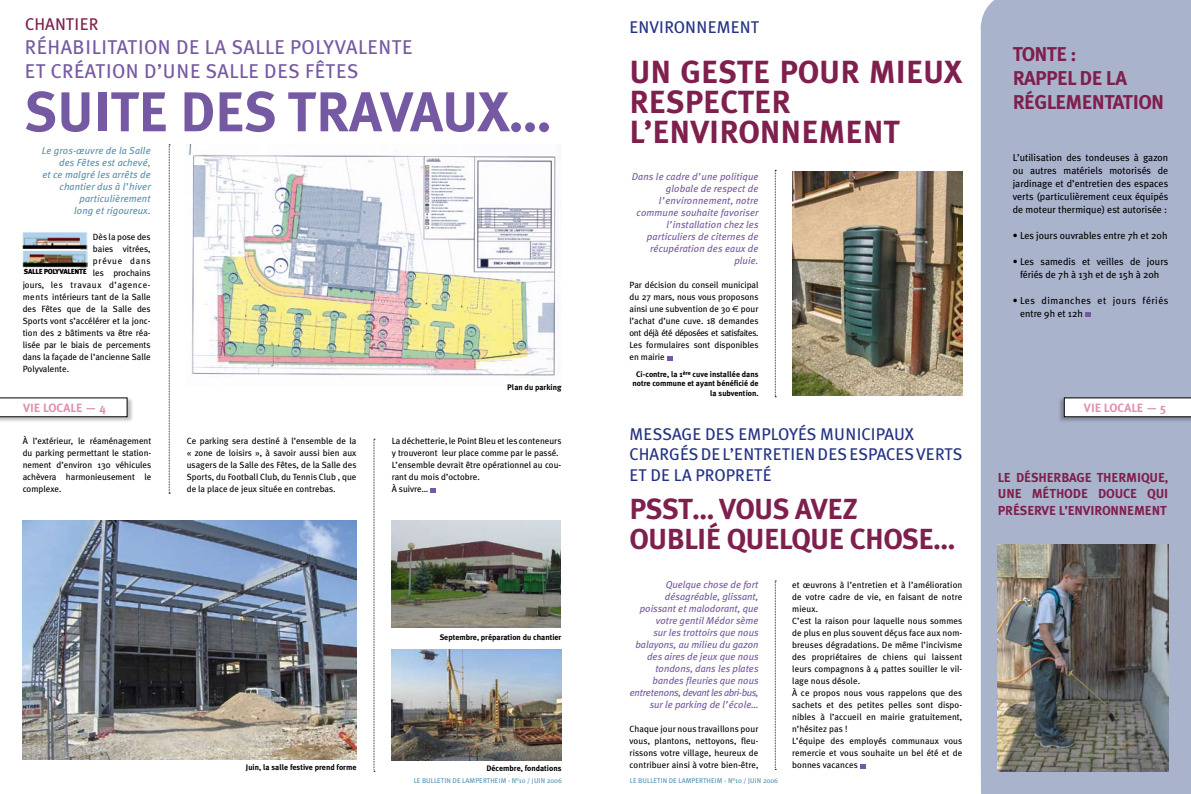
<style>
.page{position:relative;width:1191px;height:794px;background:#fff}
.page>*{position:absolute;margin:0;border:0;box-sizing:border-box;transform-origin:0 0}
.t1{font:700 56px "Meta Plus";letter-spacing:-.01em;color:#7559a3}
.t2{font:700 32px/30px "Meta Plus";color:#7f1f4d}
.t3{font:700 29px/30px "Meta Plus";letter-spacing:-.02em;color:#7f1f4d}
.t4{font:20px/24px "Meta Plus";letter-spacing:.02em;color:#7559a3}
.t5{font:700 20px/24px "Meta Plus";letter-spacing:-.03em;color:#7f1f4d}
.t6{font:17px/20.4px "Meta Plus";color:#243285}
.t7{font:17px "Meta Plus";letter-spacing:.01em;color:#7f1f4d}
.t8{font:700 13px/15.6px "Meta Plus";letter-spacing:-.01em;color:#7f1f4d}
.t9{font:700 12px "Meta Plus";color:#e190b1}
.t10{font:italic 10px/12px "Meta Plus";color:#7559a3;text-align:right}
.t11{font:10px/13px "Meta Plus";color:#000;text-align:justify}
.t12{font:italic 10px/12px "Meta Plus";letter-spacing:.01em;color:#5392b0;text-align:right}
.t13{font:10px/13px "Meta Plus";letter-spacing:.05em;color:#000}
.t14{font:9px/12px "Meta Plus";color:#000;text-align:justify}
.t15{font:9px "Meta Plus";letter-spacing:.06em;color:#000}
.t16{font:9px "Meta Plus";letter-spacing:.08em;color:#000}
.t17{font:700 8px/9.6px "Meta Plus";color:#000;text-align:right}
.t18{font:900 7.3px "Meta Plus";letter-spacing:-.04em;color:#000}
.t19{font:7px "Meta Plus";letter-spacing:.005em;color:#5392b0}
.s1{font-family:"Euro Sans"}
</style>
<div class="page">
<div style="left:980px;top:0;width:211px;height:794px;background:#aab3cc"></div>
<div style="left:980px;top:0;width:62px;height:61px;background:#aab3cc"></div>
<div style="left:0;top:397px;width:134px;height:27px;background:#000;opacity:.25"></div>
<svg style="left:0;top:397px;width:128px;height:20px"></svg>
<svg style="left:430px;top:488px;width:6px;height:4px"></svg>
<svg style="left:374px;top:439px;width:1px;height:333px"></svg>
<div style="left:1057px;top:397px;width:134px;height:27px;background:#000;opacity:.25"></div>
<svg style="left:1063px;top:397px;width:128px;height:20px"></svg>
<svg style="left:775px;top:170px;width:1px;height:227px"></svg>
<img style="left:392px;top:521px;width:169px;height:106px">
<svg style="left:169px;top:145px;width:1px;height:349px"></svg>
<svg style="left:667px;top:356px;width:5px;height:4px"></svg>
<img style="left:392px;top:649px;width:169px;height:111px">
<img style="left:23px;top:521px;width:333px;height:239px">
<img style="left:23px;top:232px;width:65px;height:37px">
<img style="left:792px;top:172px;width:170px;height:224px">
<svg style="left:1085px;top:313px;width:6px;height:4px"></svg>
<img style="left:186px;top:145px;width:374px;height:231px">
<svg style="left:860px;top:764px;width:6px;height:4px"></svg>
<img style="left:998px;top:544px;width:170px;height:227px">
<svg style="left:775px;top:581px;width:1px;height:189px"></svg>
<h3 class="t7" style="left:25px;top:15px;width:75px">CHANTIER</h3>
<h3 class="t4" style="left:25px;top:35px;width:389px">RÉHABILITATION DE LA SALLE POLYVALENTE<br>ET CRÉATION D’UNE SALLE DES FÊTES</h3>
<h1 class="t1" style="left:25px;top:79px;width:528px">SUITE DES TRAVAUX…</h1>
<p class="t12" style="left:42px;top:144px;width:110px">Le gros-œuvre de la Salle des Fêtes est achevé,<br>et ce malgré les arrêts de chantier dus à l’hiver particulièrement<br>long et rigoureux.</p>
<p class="t14" style="left:93px;top:231px;width:59px">Dès la pose des</p>
<p class="t14" style="left:93px;top:243px;width:59px">baies vitrées,</p>
<p class="t16" style="left:93px;top:256px;width:59px">prévue dans</p>
<p class="t14" style="left:93px;top:267px;width:59px">les prochains</p>
<p class="t15" style="left:23px;top:280px;width:129px">jours, les travaux d’agence-</p>
<p class="t14" style="left:23px;top:291px;width:129px">ments intérieurs tant de la Salle</p>
<p class="t14" style="left:23px;top:303px;width:129px">des Fêtes que de la Salle des</p>
<p class="t14" style="left:23px;top:315px;width:129px">Sports vont s’accélérer et la jonc-</p>
<p class="t14" style="left:23px;top:327px;width:129px">tion des 2 bâtiments va être réa-</p>
<p class="t14" style="left:23px;top:339px;width:129px">lisée par le biais de percements</p>
<p class="t14" style="left:23px;top:351px;width:129px">dans la façade de l’ancienne Salle</p>
<p class="t14" style="left:23px;top:363px;width:48px">Polyvalente.</p>
<p class="t18" style="left:24px;top:267px;width:64px">SALLE POLYVALENTE</p>
<p class="t17" style="left:507px;top:382px;width:56px">Plan du parking</p>
<h3 class="t9" style="left:23px;top:400px;width:84px">VIE LOCALE — 4</h3>
<p class="t14" style="left:23px;top:435px;width:130px">À l’extérieur, le réaménagement du parking permettant le station&shy;nement d’environ 130 véhicules achèvera harmonieusement le complexe.</p>
<p class="t14" style="left:187px;top:435px;width:171px">Ce parking sera destiné à l’ensemble de la « zone de loisirs », à savoir aussi bien aux usagers de la Salle des Fêtes, de la Salle des Sports, du Football Club, du Tennis Club , que de la place de jeux située en contrebas.</p>
<p class="t14" style="left:392px;top:435px;width:171px;text-align:left">La déchetterie, le Point Bleu et les conteneurs y trouveront leur place comme par le passé.<br>L’ensemble devrait être opérationnel au cou&shy;rant du mois d’octobre.<br>À suivre…</p>
<p class="t17" style="left:246px;top:763px;width:112px">Juin, la salle festive prend forme</p>
<p class="t17" style="left:440px;top:632px;width:123px">Septembre, préparation du chantier</p>
<p class="t17" style="left:486px;top:763px;width:77px">Décembre, fondations</p>
<p class="t19" style="left:414px;top:777px;width:150px">LE BULLETIN DE LAMPERTHEIM - N°10 / JUIN 2006</p>
<h3 class="t6" style="left:629px;top:17px;width:131px">ENVIRONNEMENT</h3>
<h2 class="t2" style="left:629px;top:56px;width:334px">UN GESTE POUR MIEUX<br>RESPECTER<br>L’ENVIRONNEMENT</h2>
<p class="t10" style="left:632px;top:170px;width:128px">Dans le cadre d’une politique globale de respect de l’environnement, notre commune souhaite favoriser l’installation chez les particuliers de citernes de récupération des eaux de pluie.</p>
<p class="t14" style="left:629px;top:279px;width:130px">Par décision du conseil municipal du 27 mars, nous vous proposons ainsi une subvention de 30 <span class="s1">€</span> pour l’achat d’une cuve. 18 demandes ont déjà été déposées et satisfaites.<br>Les formulaires sont disponibles en mairie</p>
<p class="t17" style="left:632px;top:369px;width:127px">Ci-contre, la 1<sup>ère</sup> cuve installée dans notre commune et ayant bénéficié de la subvention.</p>
<h3 class="t6" style="left:629px;top:423px;width:334px">MESSAGE DES EMPLOYÉS MUNICIPAUX<br>CHARGÉS DE L’ENTRETIEN DES ESPACES VERTS<br>ET DE LA PROPRETÉ</h3>
<h3 class="t3" style="left:629px;top:494px;width:327px">PSST… VOUS AVEZ<br>OUBLIÉ QUELQUE CHOSE…</h3>
<p class="t10" style="left:630px;top:578px;width:130px">Quelque chose de fort désagréable, glissant, poissant et malodorant, que votre gentil Médor sème<br>sur les trottoirs que nous balayons, au milieu du gazon des aires de jeux que nous tondons, dans les plates bandes fleuries que nous entretenons, devant les abri-bus, sur le parking de l’école…</p>
<p class="t14" style="left:629px;top:723px;width:130px">Chaque jour nous travaillons pour vous, plantons, nettoyons, fleu&shy;rissons votre village, heureux de contribuer ainsi à votre bien-être,</p>
<p class="t14" style="left:792px;top:579px;width:172px;text-align:left">et œuvrons à l’entretien et à l’amélioration de votre cadre de vie, en faisant de notre mieux.<br>C’est la raison pour laquelle nous sommes de plus en plus souvent déçus face aux nom&shy;breuses dégradations. De même l’incivisme des propriétaires de chiens qui laissent leurs compagnons à 4 pattes souiller le vil&shy;lage nous désole.<br>À ce propos nous vous rappelons que des sachets et des petites pelles sont dispo&shy;nibles à l’accueil en mairie gratuitement, n’hésitez pas !<br>L’équipe des employés communaux vous remercie et vous souhaite un bel été et de bonnes vacances</p>
<p class="t19" style="left:630px;top:777px;width:150px">LE BULLETIN DE LAMPERTHEIM - N°10 / JUIN 2006</p>
<h3 class="t5" style="left:1012px;top:42px;width:153px">TONTE :<br>RAPPEL DE LA<br>RÉGLEMENTATION</h3>
<p class="t11" style="left:1012px;top:151px;width:157px">L’utilisation des tondeuses à gazon ou autres matériels motorisés de jardinage et d’entretien des espaces verts (particulièrement ceux équipés de moteur thermique) est autorisée :</p>
<p class="t11" style="left:1012px;top:229px;width:156px">• Les jours ouvrables entre 7h et 20h</p>
<p class="t11" style="left:1012px;top:255px;width:157px;text-align:center">• Les samedis et veilles de jours fériés de 7h à 13h et de 15h à 20h</p>
<p class="t13" style="left:1020px;top:294px;width:150px;text-indent:-7px">• Les dimanches et jours fériés entre 9h et 12h</p>
<h3 class="t9" style="left:1084px;top:400px;width:84px">VIE LOCALE — 5</h3>
<h3 class="t8" style="left:998px;top:470px;width:172px">LE DÉSHERBAGE THERMIQUE,<br>UNE MÉTHODE DOUCE QUI</h3>
<h3 class="t8" style="left:998px;top:502px;width:170px">PRÉSERVE L’ENVIRONNEMENT</h3>
</div>
